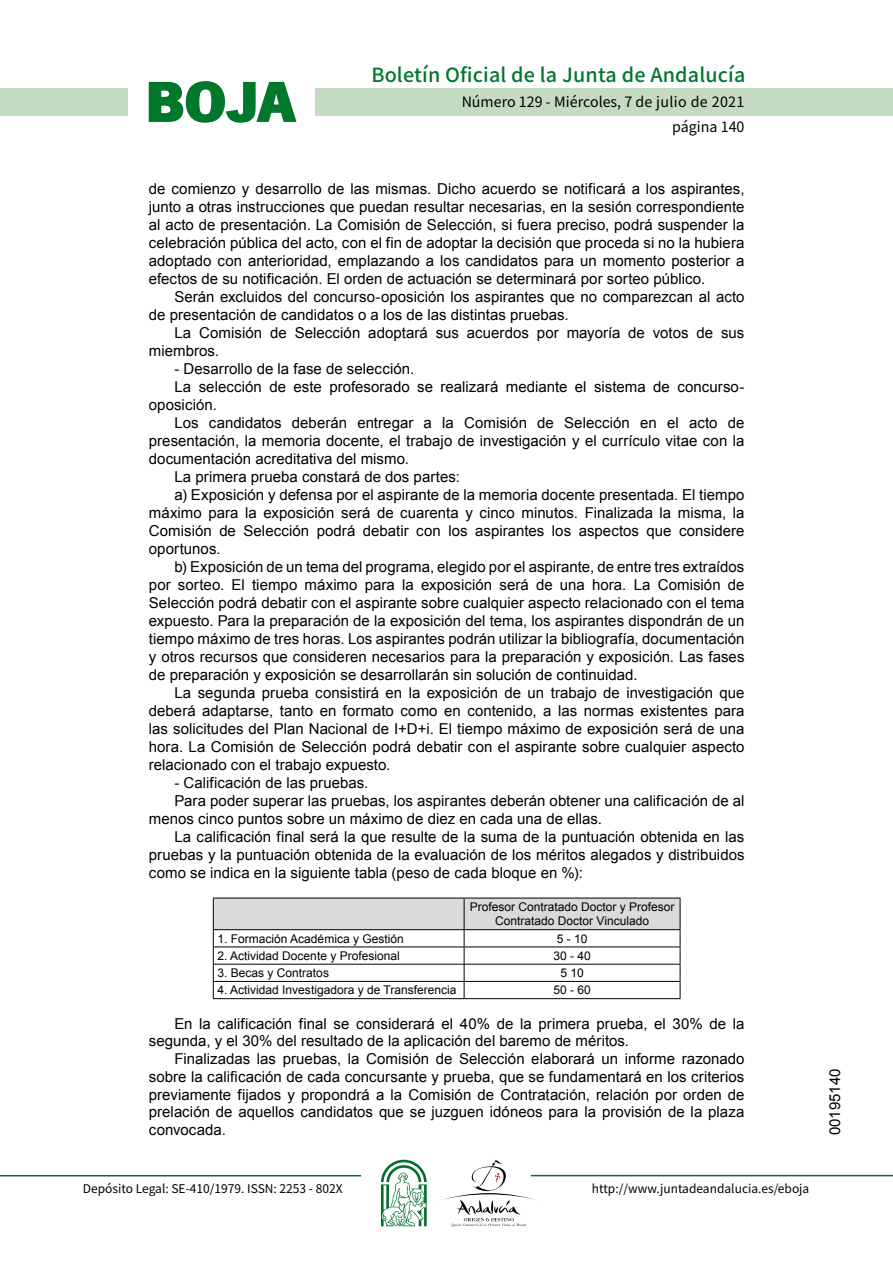
<style>
.page{position:relative;width:893px;height:1263px;background:#fff}
.page>*{position:absolute;margin:0;border:0;box-sizing:border-box;transform-origin:0 0}
.t1{font:700 57.75px "News Got T";color:#00782c;scale:1.14 1}
.t2{font:500 19.5px "Noto Sans HK";letter-spacing:.01em;color:#00782c}
.t3{font:15px/18px "Arial";color:#000}
.t4{font:14.25px/24.5px "Noto Sans HK";color:#000;text-align:right}
.t5{font:12px/14.4px "Arial";color:#000;text-align:center}
.t6{font:12px "Noto Sans HK";color:#000}
</style>
<div class="page">
<div style="left:315px;top:88px;width:577px;height:28px;background:#c5dac3"></div>
<div style="left:0;top:88px;width:128px;height:28px;background:#c5dac3"></div>
<hr style="left:0;top:1175px;width:361px;height:2px;background:#00782c">
<hr style="left:531px;top:1175px;width:361px;height:1px;background:#00782c">
<svg style="left:148px;top:81px;width:149px;height:42px"></svg>
<svg style="left:442px;top:1160px;width:100px;height:67px"></svg>
<svg style="left:381px;top:1160px;width:45px;height:66px"></svg>
<svg style="left:213px;top:898px;width:467px;height:100px"></svg>
<hr style="left:213px;top:998px;width:251px;height:1px;background:#000">
<hr style="left:464px;top:998px;width:216px;height:1px;background:#000">
<h1 class="t1" style="left:145px;top:68px;width:133px">BOJA</h1>
<h2 class="t2" style="left:371px;top:64px;width:375px">Boletín Oficial de la Junta de Andalucía</h2>
<p class="t4" style="left:461px;top:90px;width:284px">Número 129 - Miércoles, 7 de julio de 2021 página 140</p>
<p class="t3" style="left:149px;top:180px;width:597px;text-align:justify">de comienzo y desarrollo de las mismas. Dicho acuerdo se notificará a los aspirantes, junto a otras instrucciones que puedan resultar necesarias, en la sesión correspondiente al acto de presentación. La Comisión de Selección, si fuera preciso, podrá suspender la celebración pública del acto, con el fin de adoptar la decisión que proceda si no la hubiera adoptado con anterioridad, emplazando a los candidatos para un momento posterior a efectos de su notificación. El orden de actuación se determinará por sorteo público.</p>
<p class="t3" style="left:149px;top:288px;width:597px;text-indent:26px">Serán excluidos del concurso-oposición los aspirantes que no comparezcan al acto de presentación de candidatos o a los de las distintas pruebas.</p>
<p class="t3" style="left:149px;top:324px;width:597px;text-indent:26px">La Comisión de Selección adoptará sus acuerdos por mayoría de votos de sus miembros.</p>
<p class="t3" style="left:174px;top:360px;width:241px">- Desarrollo de la fase de selección.</p>
<p class="t3" style="left:174px;top:378px;width:571px">La selección de este profesorado se realizará mediante el sistema de concurso-</p>
<p class="t3" style="left:149px;top:396px;width:69px">oposición.</p>
<p class="t3" style="left:174px;top:414px;width:571px">Los candidatos deberán entregar a la Comisión de Selección en el acto de</p>
<p class="t3" style="left:149px;top:432px;width:597px">presentación, la memoria docente, el trabajo de investigación y el currículo vitae con la</p>
<p class="t3" style="left:149px;top:450px;width:261px">documentación acreditativa del mismo.</p>
<p class="t3" style="left:174px;top:468px;width:287px">La primera prueba constará de dos partes:</p>
<p class="t3" style="left:174px;top:486px;width:571px">a) Exposición y defensa por el aspirante de la memoria docente presentada. El tiempo</p>
<p class="t3" style="left:149px;top:504px;width:597px">máximo para la exposición será de cuarenta y cinco minutos. Finalizada la misma, la</p>
<p class="t3" style="left:149px;top:522px;width:597px">Comisión de Selección podrá debatir con los aspirantes los aspectos que considere</p>
<p class="t3" style="left:149px;top:540px;width:73px">oportunos.</p>
<p class="t3" style="left:174px;top:558px;width:571px">b) Exposición de un tema del programa, elegido por el aspirante, de entre tres extraídos</p>
<p class="t3" style="left:149px;top:576px;width:597px">por sorteo. El tiempo máximo para la exposición será de una hora. La Comisión de</p>
<p class="t3" style="left:149px;top:594px;width:597px">Selección podrá debatir con el aspirante sobre cualquier aspecto relacionado con el tema</p>
<p class="t3" style="left:149px;top:612px;width:597px">expuesto. Para la preparación de la exposición del tema, los aspirantes dispondrán de un</p>
<p class="t3" style="left:149px;top:630px;width:597px">tiempo máximo de tres horas. Los aspirantes podrán utilizar la bibliografía, documentación</p>
<p class="t3" style="left:149px;top:648px;width:597px">y otros recursos que consideren necesarios para la preparación y exposición. Las fases</p>
<p class="t3" style="left:149px;top:666px;width:490px">de preparación y exposición se desarrollarán sin solución de continuidad.</p>
<p class="t3" style="left:174px;top:684px;width:571px">La segunda prueba consistirá en la exposición de un trabajo de investigación que</p>
<p class="t3" style="left:149px;top:702px;width:597px">deberá adaptarse, tanto en formato como en contenido, a las normas existentes para</p>
<p class="t3" style="left:149px;top:720px;width:597px">las solicitudes del Plan Nacional de I+D+i. El tiempo máximo de exposición será de una</p>
<p class="t3" style="left:149px;top:738px;width:597px">hora. La Comisión de Selección podrá debatir con el aspirante sobre cualquier aspecto</p>
<p class="t3" style="left:149px;top:756px;width:243px">relacionado con el trabajo expuesto.</p>
<p class="t3" style="left:174px;top:774px;width:195px">- Calificación de las pruebas.</p>
<p class="t3" style="left:174px;top:792px;width:571px">Para poder superar las pruebas, los aspirantes deberán obtener una calificación de al</p>
<p class="t3" style="left:149px;top:810px;width:454px">menos cinco puntos sobre un máximo de diez en cada una de ellas.</p>
<p class="t3" style="left:174px;top:828px;width:571px">La calificación final será la que resulte de la suma de la puntuación obtenida en las</p>
<p class="t3" style="left:149px;top:846px;width:597px">pruebas y la puntuación obtenida de la evaluación de los méritos alegados y distribuidos</p>
<p class="t3" style="left:149px;top:864px;width:435px">como se indica en la siguiente tabla (peso de cada bloque en %):</p>
<p class="t5" style="left:469px;top:900px;width:206px">Profesor Contratado Doctor y Profesor<br>Contratado Doctor Vinculado</p>
<p class="t5" style="left:217px;top:931px;width:188px">1. Formación Académica y Gestión</p>
<p class="t5" style="left:556px;top:931px;width:32px">5 - 10</p>
<p class="t5" style="left:217px;top:949px;width:184px">2. Actividad Docente y Profesional</p>
<p class="t5" style="left:553px;top:949px;width:39px">30 - 40</p>
<p class="t5" style="left:217px;top:966px;width:113px">3. Becas y Contratos</p>
<p class="t5" style="left:560px;top:966px;width:25px">5 10</p>
<p class="t5" style="left:217px;top:983px;width:240px">4. Actividad Investigadora y de Transferencia</p>
<p class="t5" style="left:553px;top:983px;width:39px">50 - 60</p>
<p class="t3" style="left:149px;top:1015px;width:597px;text-indent:26px">En la calificación final se considerará el 40% de la primera prueba, el 30% de la segunda, y el 30% del resultado de la aplicación del baremo de méritos.</p>
<p class="t3" style="left:149px;top:1050px;width:597px;text-align:justify;text-indent:26px">Finalizadas las pruebas, la Comisión de Selección elaborará un informe razonado sobre la calificación de cada concursante y prueba, que se fundamentará en los criterios previamente fijados y propondrá a la Comisión de Contratación, relación por orden de prelación de aquellos candidatos que se juzguen idóneos para la provisión de la plaza convocada.</p>
<p class="t6" style="left:83px;top:1181px;width:261px">Depósito Legal: SE-410/1979. ISSN: 2253 - 802X</p>
<p class="t6" style="left:592px;top:1181px;width:219px">http://www.juntadeandalucia.es/eboja</p>
<p class="t3" style="left:826px;top:1135px;width:68px;rotate:-90deg">00195140</p>
</div>
